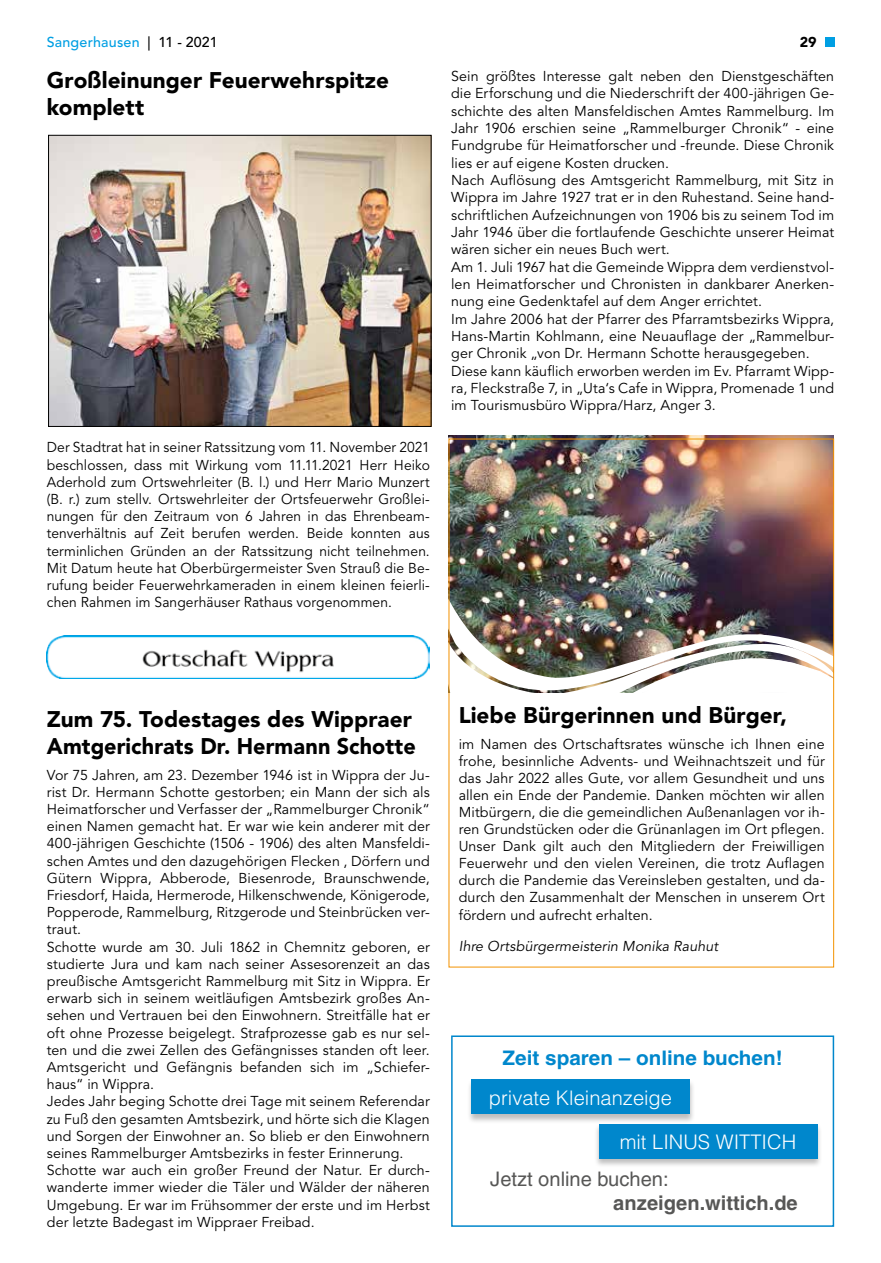
<style>
.page{position:relative;width:881px;height:1263px;background:#fff}
.page>*{position:absolute;margin:0;border:0;box-sizing:border-box;transform-origin:0 0}
.t1{font:900 22.5px/27.2px "Avenir LT";letter-spacing:.005em;color:#000}
.t2{font:300 20.1px "Helvetica LT";color:#fff}
.t3{font:700 20.1px "Helvetica LT";color:#0087cc}
.t4{font:700 20.1px "Helvetica LT";color:#575756}
.t5{font:20.1px "Helvetica LT";color:#575756}
.t6{font:14.25px/17.2px "Avenir LT";letter-spacing:.01em;color:#000}
.t7{font:italic 14.25px "Avenir LT";letter-spacing:.01em;color:#000}
.t8{font:500 14.25px "Avenir LT";letter-spacing:.01em;color:#009fe3}
.t9{font:900 14.25px "Avenir LT";color:#000}
.s1{color:#000}
</style>
<div class="page">
<div style="left:824px;top:37px;width:9px;height:9px;background:#009fe3"></div>
<img style="left:50px;top:137px;width:379px;height:288px">
<div style="left:48px;top:135px;width:383px;height:292px;border:1px solid #000"></div>
<img style="left:47px;top:636px;width:374px;height:42px">
<img style="left:448px;top:436px;width:384px;height:115px">
<img style="left:421px;top:551px;width:414px;height:146px">
<svg style="left:638px;top:657px;width:197px;height:39px"></svg>
<div style="left:451px;top:1035px;width:382px;height:192px;border:2px solid #0087cc"></div>
<div style="left:466px;top:1079px;width:229px;height:45px;background:#000;opacity:.26"></div>
<div style="left:471px;top:1079px;width:218px;height:35px;background:#0087cc"></div>
<div style="left:594px;top:1123px;width:228px;height:45px;background:#000;opacity:.26"></div>
<div style="left:598px;top:1124px;width:218px;height:35px;background:#0087cc"></div>
<p class="t8" style="left:47px;top:34px;width:172px">Sangerhausen <span class="s1">| 11 - 2021</span></p>
<p class="t9" style="left:799px;top:34px;width:18px">29</p>
<p class="t6" style="left:451px;top:68px;width:384px">Sein größtes Interesse galt neben den Dienstgeschäften die Erforschung und die Niederschrift der 400-jährigen Ge&shy;schichte des alten Mansfeldischen Amtes Rammelburg. Im Jahr 1906 erschien seine „Rammelburger Chronik“ - eine Fundgrube für Heimatforscher und -freunde. Diese Chronik lies er auf eigene Kosten drucken.<br>Nach Auflösung des Amtsgericht Rammelburg, mit Sitz in Wippra im Jahre 1927 trat er in den Ruhestand. Seine hand&shy;schriftlichen Aufzeichnungen von 1906 bis zu seinem Tod im Jahr 1946 über die fortlaufende Geschichte unserer Heimat wären sicher ein neues Buch wert.<br>Am 1. Juli 1967 hat die Gemeinde Wippra dem verdienstvol&shy;len Heimatforscher und Chronisten in dankbarer Anerken&shy;nung eine Gedenktafel auf dem Anger errichtet.<br>Im Jahre 2006 hat der Pfarrer des Pfarramtsbezirks Wippra, Hans-Martin Kohlmann, eine Neuauflage der „Rammelbur&shy;ger Chronik „von Dr. Hermann Schotte herausgegeben.<br>Diese kann käuflich erworben werden im Ev. Pfarramt Wipp&shy;ra, Fleckstraße 7, in „Uta‘s Cafe in Wippra, Promenade 1 und im Tourismusbüro Wippra/Harz, Anger 3.</p>
<h1 class="t1" style="left:47px;top:66px;width:343px">Großleinunger Feuerwehrspitze komplett</h1>
<p class="t6" style="left:47px;top:439px;width:384px;text-align:justify">Der Stadtrat hat in seiner Ratssitzung vom 11. November 2021 beschlossen, dass mit Wirkung vom 11.11.2021 Herr Heiko Aderhold zum Ortswehrleiter (B. l.) und Herr Mario Munzert (B. r.) zum stellv. Ortswehrleiter der Ortsfeuerwehr Großlei&shy;nungen für den Zeitraum von 6 Jahren in das Ehrenbeam&shy;tenverhältnis auf Zeit berufen werden. Beide konnten aus terminlichen Gründen an der Ratssitzung nicht teilnehmen.<br>Mit Datum heute hat Oberbürgermeister Sven Strauß die Be&shy;rufung beider Feuerwehrkameraden in einem kleinen feierli&shy;chen Rahmen im Sangerhäuser Rathaus vorgenommen.</p>
<h1 class="t1" style="left:47px;top:705px;width:370px">Zum 75. Todestages des Wippraer<br>Amtgerichrats Dr. Hermann Schotte</h1>
<p class="t6" style="left:47px;top:766px;width:384px">Vor 75 Jahren, am 23. Dezember 1946 ist in Wippra der Ju&shy;rist Dr. Hermann Schotte gestorben; ein Mann der sich als Heimatforscher und Verfasser der „Rammelburger Chronik“ einen Namen gemacht hat. Er war wie kein anderer mit der 400-jährigen Geschichte (1506 - 1906) des alten Mansfeldi&shy;schen Amtes und den dazugehörigen Flecken , Dörfern und Gütern Wippra, Abberode, Biesenrode, Braunschwende, Friesdorf, Haida, Hermerode, Hilkenschwende, Königerode, Popperode, Rammelburg, Ritzgerode und Steinbrücken ver&shy;traut.<br>Schotte wurde am 30. Juli 1862 in Chemnitz geboren, er studierte Jura und kam nach seiner Assesorenzeit an das preußische Amtsgericht Rammelburg mit Sitz in Wippra. Er erwarb sich in seinem weitläufigen Amtsbezirk großes An&shy;sehen und Vertrauen bei den Einwohnern. Streitfälle hat er oft ohne Prozesse beigelegt. Strafprozesse gab es nur sel&shy;ten und die zwei Zellen des Gefängnisses standen oft leer.<br>Amtsgericht und Gefängnis befanden sich im „Schiefer&shy;haus“ in Wippra.<br>Jedes Jahr beging Schotte drei Tage mit seinem Referendar zu Fuß den gesamten Amtsbezirk, und hörte sich die Klagen und Sorgen der Einwohner an. So blieb er den Einwohnern seines Rammelburger Amtsbezirks in fester Erinnerung.<br>Schotte war auch ein großer Freund der Natur. Er durch&shy;wanderte immer wieder die Täler und Wälder der näheren Umgebung. Er war im Frühsommer der erste und im Herbst der letzte Badegast im Wippraer Freibad.</p>
<h1 class="t1" style="left:458px;top:701px;width:330px">Liebe Bürgerinnen und Bürger,</h1>
<p class="t6" style="left:458px;top:735px;width:367px;text-align:justify">im Namen des Ortschaftsrates wünsche ich Ihnen eine frohe, besinnliche Advents- und Weihnachtszeit und für das Jahr 2022 alles Gute, vor allem Gesundheit und uns allen ein Ende der Pandemie. Danken möchten wir allen Mitbürgern, die die gemeindlichen Außenanlagen vor ih&shy;ren Grundstücken oder die Grünanlagen im Ort pflegen.<br>Unser Dank gilt auch den Mitgliedern der Freiwilligen Feuerwehr und den vielen Vereinen, die trotz Auflagen durch die Pandemie das Vereinsleben gestalten, und da&shy;durch den Zusammenhalt der Menschen in unserem Ort fördern und aufrecht erhalten.</p>
<p class="t7" style="left:458px;top:938px;width:261px">Ihre Ortsbürgermeisterin Monika Rauhut</p>
<h2 class="t3" style="left:502px;top:1045px;width:281px">Zeit sparen – online buchen!</h2>
<h2 class="t2" style="left:488px;top:1085px;width:185px">private Kleinanzeige</h2>
<h2 class="t2" style="left:619px;top:1129px;width:178px">mit LINUS WITTICH</h2>
<h2 class="t5" style="left:490px;top:1168px;width:180px">Jetzt online buchen:</h2>
<h2 class="t4" style="left:613px;top:1191px;width:186px">anzeigen.wittich.de</h2>
</div>
